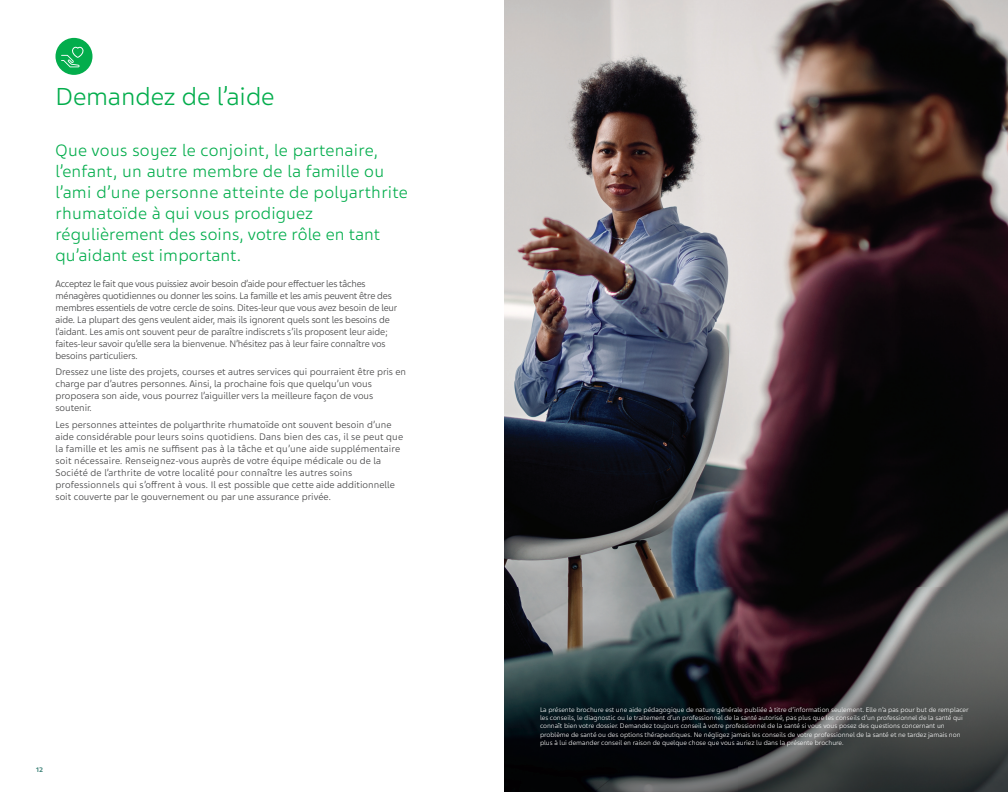
<style>
.page{position:relative;width:1008px;height:792px;background:#fff}
.page>*{position:absolute;margin:0;border:0;box-sizing:border-box;transform-origin:0 0}
.t1{font:300 26px "Teva Sans";color:#03ad4c}
.t2{font:300 17.5px/21px "Teva Sans";letter-spacing:.015em;color:#03ad4c}
.t3{font:300 10px/12px "Teva Sans";color:#3e3e3f}
.t4{font:300 7px/8.4px "Teva Sans";color:#fff}
.t5{font:700 7px "Teva Sans";color:#3c8177}
</style>
<div class="page">
<img style="left:504px;top:0;width:504px;height:588px">
<img style="left:504px;top:588px;width:504px;height:204px">
<div style="left:56px;top:38px;width:36px;height:37px;background:#03ad4c;border-radius:50%"></div>
<svg style="left:61px;top:47px;width:23px;height:20px"></svg>
<h1 class="t1" style="left:56px;top:81px;width:220px">Demandez de l’aide</h1>
<h2 class="t2" style="left:56px;top:140px;width:354px">Que vous soyez le conjoint, le partenaire, l’enfant, un autre membre de la famille ou l’ami d’une personne atteinte de polyarthrite rhumatoïde à qui vous prodiguez régulièrement des soins, votre rôle en tant qu’aidant est important.</h2>
<p class="t3" style="left:56px;top:277px;width:343px">Acceptez le fait que vous puissiez avoir besoin d’aide pour effectuer les tâches ménagères quotidiennes ou donner les soins. La famille et les amis peuvent être des membres essentiels de votre cercle de soins. Dites-leur que vous avez besoin de leur aide. La plupart des gens veulent aider, mais ils ignorent quels sont les besoins de l’aidant. Les amis ont souvent peur de paraître indiscrets s’ils proposent leur aide; faites-leur savoir qu’elle sera la bienvenue. N’hésitez pas à leur faire connaître vos besoins particuliers.</p>
<p class="t3" style="left:56px;top:366px;width:352px">Dressez une liste des projets, courses et autres services qui pourraient être pris en charge par d’autres personnes. Ainsi, la prochaine fois que quelqu’un vous proposera son aide, vous pourrez l’aiguiller vers la meilleure façon de vous soutenir.</p>
<p class="t3" style="left:56px;top:418px;width:349px">Les personnes atteintes de polyarthrite rhumatoïde ont souvent besoin d’une aide considérable pour leurs soins quotidiens. Dans bien des cas, il se peut que la famille et les amis ne suffisent pas à la tâche et qu’une aide supplémentaire soit nécessaire. Renseignez-vous auprès de votre équipe médicale ou de la Société de l’arthrite de votre localité pour connaître les autres soins professionnels qui s’offrent à vous. Il est possible que cette aide additionnelle soit couverte par le gouvernement ou par une assurance privée.</p>
<p class="t5" style="left:36px;top:766px;width:9px">12</p>
<p class="t4" style="left:540px;top:705px;width:430px">La présente brochure est une aide pédagogique de nature générale publiée à titre d’information seulement. Elle n’a pas pour but de remplacer les conseils, le diagnostic ou le traitement d’un professionnel de la santé autorisé, pas plus que les conseils d’un professionnel de la santé qui connaît bien votre dossier. Demandez toujours conseil à votre professionnel de la santé si vous vous posez des questions concernant un problème de santé ou des options thérapeutiques. Ne négligez jamais les conseils de votre professionnel de la santé et ne tardez jamais non plus à lui demander conseil en raison de quelque chose que vous auriez lu dans la présente brochure.</p>
</div>
